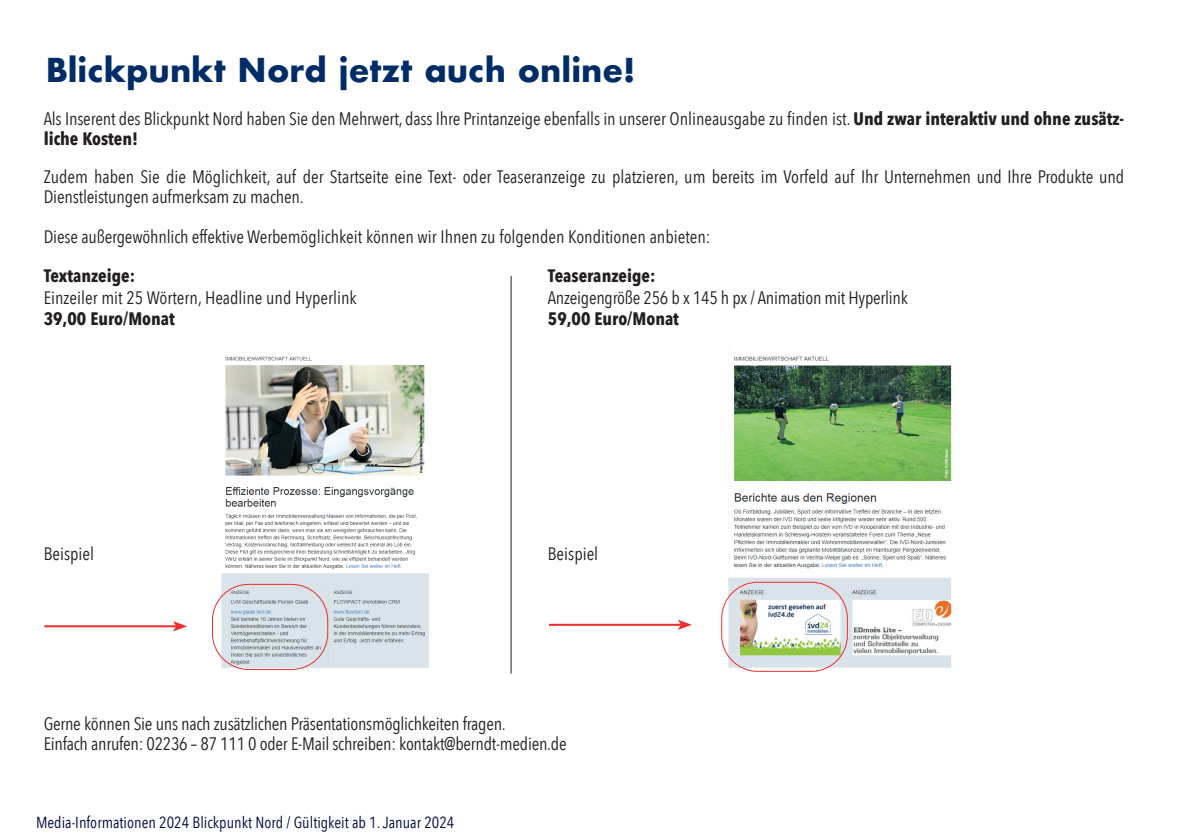
<style>
.page{position:relative;width:1191px;height:840px;background:#fff}
.page>*{position:absolute;margin:0;border:0;box-sizing:border-box;transform-origin:0 0}
.t1{font:700 32px "Futura";color:#002d66}
.t2{font:18px/20px "Avenir Next Condensed";letter-spacing:-.01em;color:#231f20}
.t3{font:700 18px "Avenir Next Condensed";color:#231f20}
.t4{font:16px "Avenir Next Condensed";color:#00073b}
.s1{font-weight:700}
</style>
<div class="page">
<img style="left:222px;top:356px;width:207px;height:311px">
<img style="left:729px;top:356px;width:221px;height:310px">
<div style="left:726px;top:344px;width:227px;height:325px;border:2px solid #fff"></div>
<div style="left:721px;top:581px;width:127px;height:90px;border:1px solid #ee2d2d;border-radius:36px"></div>
<div style="left:212px;top:583px;width:116px;height:86px;border:1px solid #ee2d2d;border-radius:36px"></div>
<hr style="left:44px;top:625px;width:132px;height:2px;background:#ee2d2d">
<svg style="left:173px;top:621px;width:14px;height:10px"></svg>
<hr style="left:549px;top:623px;width:132px;height:2px;background:#ee2d2d">
<svg style="left:678px;top:619px;width:14px;height:10px"></svg>
<hr style="left:510px;top:276px;width:1px;height:397px;background:#231f20">
<h1 class="t1" style="left:46px;top:47px;width:591px">Blickpunkt Nord jetzt auch online!</h1>
<p class="t2" style="left:44px;top:108px;width:1081px">Als Inserent des Blickpunkt Nord haben Sie den Mehrwert, dass Ihre Printanzeige ebenfalls in unserer Onlineausgabe zu finden ist. <span class="s1">Und zwar interaktiv und ohne zusätz&shy;liche Kosten!</span></p>
<p class="t2" style="left:44px;top:166px;width:1082px">Zudem haben Sie die Möglichkeit, auf der Startseite eine Text- oder Teaseranzeige zu platzieren, um bereits im Vorfeld auf Ihr Unternehmen und Ihre Produkte und<br>Dienstleistungen aufmerksam zu machen.</p>
<p class="t2" style="left:44px;top:225px;width:668px">Diese außergewöhnlich effektive Werbemöglichkeit können wir Ihnen zu folgenden Konditionen anbieten:</p>
<p class="t3" style="left:44px;top:265px;width:93px">Textanzeige:</p>
<p class="t3" style="left:548px;top:265px;width:109px">Teaseranzeige:</p>
<p class="t2" style="left:44px;top:286px;width:314px">Einzeiler mit 25 Wörtern, Headline und Hyperlink</p>
<p class="t2" style="left:548px;top:286px;width:361px">Anzeigengröße 256 b x 145 h px / Animation mit Hyperlink</p>
<p class="t3" style="left:44px;top:308px;width:133px">39,00 Euro/Monat</p>
<p class="t3" style="left:548px;top:308px;width:133px">59,00 Euro/Monat</p>
<p class="t2" style="left:44px;top:542px;width:52px">Beispiel</p>
<p class="t2" style="left:548px;top:542px;width:52px">Beispiel</p>
<p class="t2" style="left:44px;top:712px;width:524px">Gerne können Sie uns nach zusätzlichen Präsentationsmöglichkeiten fragen.<br>Einfach anrufen: 02236 – 87 111 0 oder E-Mail schreiben: kontakt@berndt-medien.de</p>
<p class="t4" style="left:36px;top:808px;width:420px">Media-Informationen 2024 Blickpunkt Nord / Gültigkeit ab 1. Januar 2024</p>
</div>
